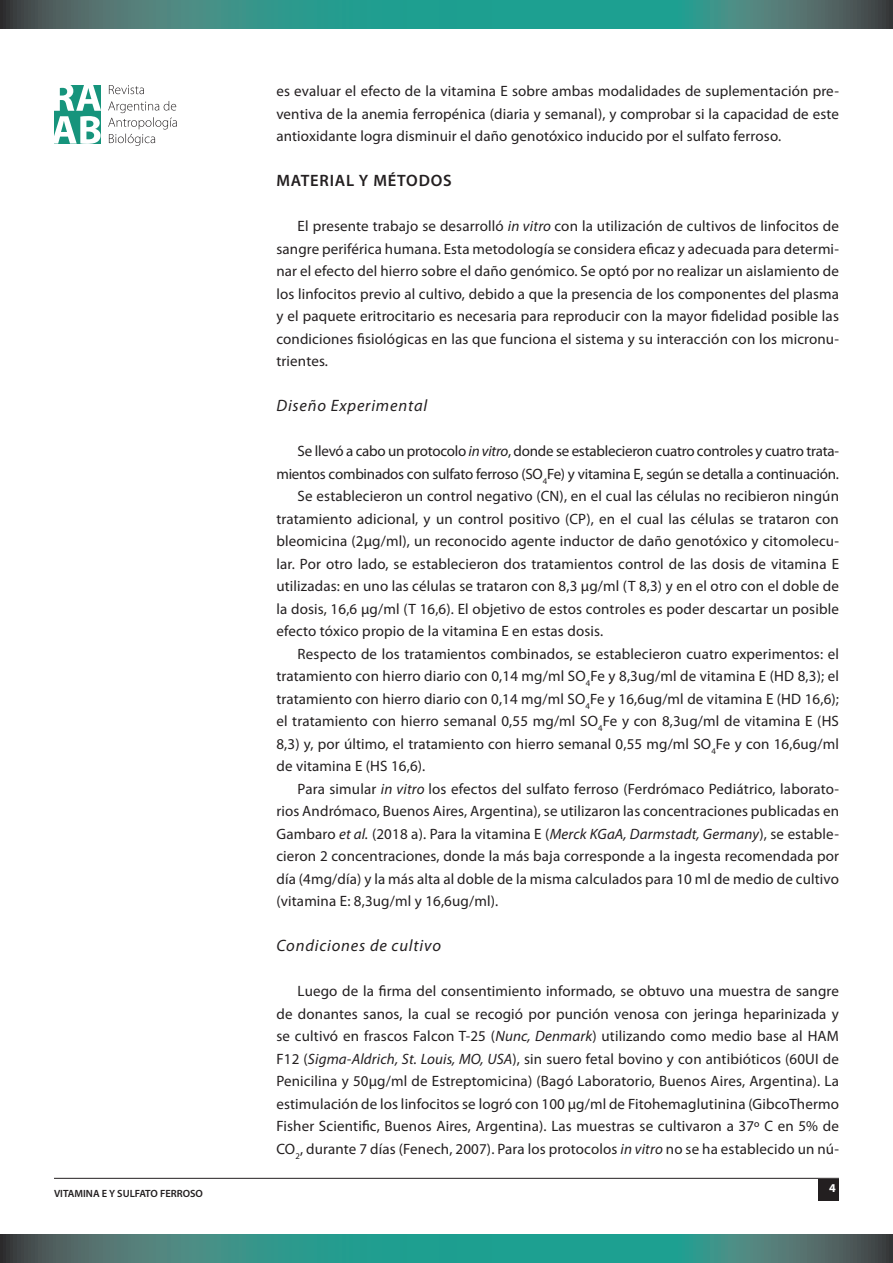
<style>
.page{position:relative;width:893px;height:1263px;background:#fff}
.page>*{position:absolute;margin:0;border:0;box-sizing:border-box;transform-origin:0 0}
.TITULOS_CUERPO{font:italic 16.5px "Myriad Pro";letter-spacing:.05em;color:#231f20}
.TITULOS_CUERPO-2{font:600 16.5px "Myriad Pro";letter-spacing:.05em;color:#231f20}
.CUERPO{font:15px/22.5px "Myriad Pro";letter-spacing:.01em;color:#231f20;text-align:justify}
.CUERPO-2{font:15px/22.5px "Myriad Pro";letter-spacing:-.015em;color:#231f20;text-align:right}
.t1{font:700 12px "Myriad Pro";color:#fff}
.t2{font:600 10.5px "Myriad Pro";color:#231f20}
.s1{font-style:italic}
</style>
<div class="page">
<div style="left:819px;top:1179px;width:20px;height:21px;background:#231f20"></div>
<hr style="left:54px;top:1178px;width:785px;height:1px;background:#231f20">
<svg style="left:0;top:0;width:893px;height:28px;background:#36887f"></svg>
<svg style="left:0;top:1234px;width:893px;height:29px;background:#36887f"></svg>
<svg style="left:108px;top:101px;width:69px;height:45px"></svg>
<svg style="left:109px;top:85px;width:35px;height:9px"></svg>
<svg style="left:54px;top:85px;width:47px;height:59px"></svg>
<p class="t2" style="left:54px;top:1187px;width:150px">VITAMINA E Y SULFATO FERROSO</p>
<p class="CUERPO" style="left:276px;top:80px;width:564px">es evaluar el efecto de la vitamina E sobre ambas modalidades de suplementación pre&shy;ventiva de la anemia ferropénica (diaria y semanal), y comprobar si la capacidad de este antioxidante logra disminuir el daño genotóxico inducido por el sulfato ferroso.</p>
<p class="TITULOS_CUERPO-2" style="left:276px;top:170px;width:177px">MATERIAL Y MÉTODOS</p>
<p class="CUERPO" style="left:276px;top:215px;width:564px;text-indent:21px">El presente trabajo se desarrolló <span class="s1">in vitro</span> con la utilización de cultivos de linfocitos de sangre periférica humana. Esta metodología se considera eficaz y adecuada para determi&shy;nar el efecto del hierro sobre el daño genómico. Se optó por no realizar un aislamiento de los linfocitos previo al cultivo, debido a que la presencia de los componentes del plasma y el paquete eritrocitario es necesaria para reproducir con la mayor fidelidad posible las condiciones fisiológicas en las que funciona el sistema y su interacción con los micronu&shy;trientes.</p>
<p class="TITULOS_CUERPO" style="left:276px;top:396px;width:152px">Diseño Experimental</p>
<p class="CUERPO-2" style="left:276px;top:440px;width:564px">Se llevó a cabo un protocolo <span class="s1">in vitro</span>, donde se establecieron cuatro controles y cuatro trata&shy;mientos combinados con sulfato ferroso (SO<sub>4</sub>Fe) y vitamina E, según se detalla a continuación.</p>
<p class="CUERPO" style="left:276px;top:485px;width:564px;text-indent:21px">Se establecieron un control negativo (CN), en el cual las células no recibieron ningún tratamiento adicional, y un control positivo (CP), en el cual las células se trataron con bleomicina (2µg/ml), un reconocido agente inductor de daño genotóxico y citomolecu&shy;lar. Por otro lado, se establecieron dos tratamientos control de las dosis de vitamina E utilizadas: en uno las células se trataron con 8,3 µg/ml (T 8,3) y en el otro con el doble de la dosis, 16,6 µg/ml (T 16,6). El objetivo de estos controles es poder descartar un posible efecto tóxico propio de la vitamina E en estas dosis.</p>
<p class="CUERPO" style="left:276px;top:642px;width:564px;text-indent:21px">Respecto de los tratamientos combinados, se establecieron cuatro experimentos: el tratamiento con hierro diario con 0,14 mg/ml SO<sub>4</sub>Fe y 8,3ug/ml de vitamina E (HD 8,3); el tratamiento con hierro diario con 0,14 mg/ml SO<sub>4</sub>Fe y 16,6ug/ml de vitamina E (HD 16,6); el tratamiento con hierro semanal 0,55 mg/ml SO<sub>4</sub>Fe y con 8,3ug/ml de vitamina E (HS 8,3) y, por último, el tratamiento con hierro semanal 0,55 mg/ml SO<sub>4</sub>Fe y con 16,6ug/ml de vitamina E (HS 16,6).</p>
<p class="CUERPO" style="left:276px;top:777px;width:564px;text-indent:21px">Para simular <span class="s1">in vitro</span> los efectos del sulfato ferroso (Ferdrómaco Pediátrico, laborato&shy;rios Andrómaco, Buenos Aires, Argentina), se utilizaron las concentraciones publicadas en Gambaro <span class="s1">et al.</span> (2018 a). Para la vitamina E (<span class="s1">Merck KGaA, Darmstadt, Germany</span>), se estable&shy;cieron 2 concentraciones, donde la más baja corresponde a la ingesta recomendada por día (4mg/día) y la más alta al doble de la misma calculados para 10 ml de medio de cultivo (vitamina E: 8,3ug/ml y 16,6ug/ml).</p>
<p class="TITULOS_CUERPO" style="left:276px;top:936px;width:166px">Condiciones de cultivo</p>
<p class="CUERPO" style="left:276px;top:980px;width:564px;text-indent:21px">Luego de la firma del consentimiento informado, se obtuvo una muestra de sangre de donantes sanos, la cual se recogió por punción venosa con jeringa heparinizada y se cultivó en frascos Falcon T-25 (<span class="s1">Nunc, Denmark</span>) utilizando como medio base al HAM F12 (<span class="s1">Sigma-Aldrich, St. Louis, MO, USA</span>), sin suero fetal bovino y con antibióticos (60UI de Penicilina y 50μg/ml de Estreptomicina) (Bagó Laboratorio, Buenos Aires, Argentina). La estimulación de los linfocitos se logró con 100 µg/ml de Fitohemaglutinina (GibcoThermo Fisher Scientific, Buenos Aires, Argentina). Las muestras se cultivaron a 37º C en 5% de CO<sub>2</sub>, durante 7 días (Fenech, 2007). Para los protocolos <span class="s1">in vitro</span> no se ha establecido un nú-</p>
<p class="t1" style="left:829px;top:1180px;width:8px">4</p>
</div>
